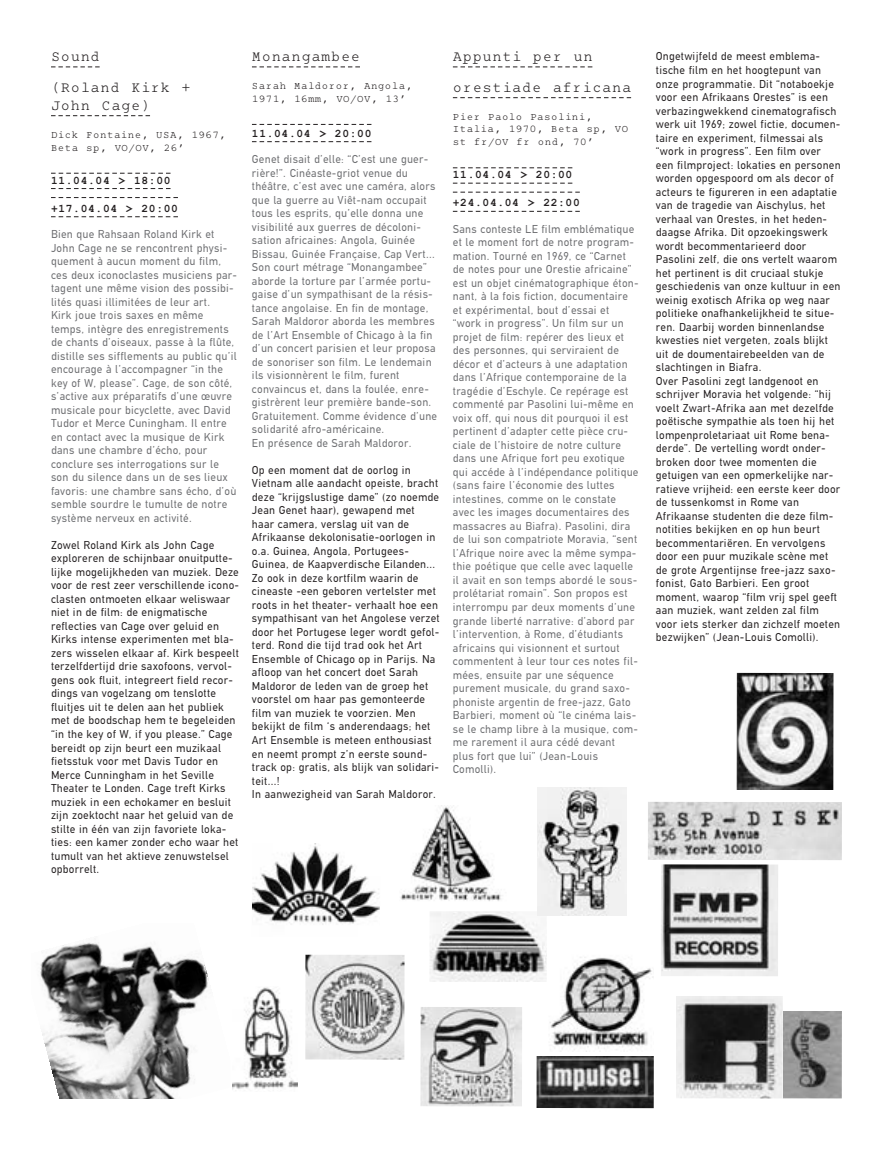
<style>
.page{position:relative;width:893px;height:1149px;background:#fff}
.page>*{position:absolute;margin:0;border:0;box-sizing:border-box;transform-origin:0 0}
.t1{font:15px/30.8px "Courier Twelve";letter-spacing:.06em;color:#231f20}
.t2{font:300 11.25px/13.5px "WAC Mittleschrift";letter-spacing:.045em;color:#231f20}
.t3{font:300 11.25px/13.5px "WAC Mittleschrift";letter-spacing:.045em;color:#6c6d70}
.t4{font:700 11.25px "Courier LD";letter-spacing:.06em;color:#231f20}
.t5{font:10.5px/12.8px "Courier Twelve";letter-spacing:.06em;color:#231f20}
</style>
<div class="page">
<svg style="left:453px;top:66px;width:139px;height:1px"></svg>
<svg style="left:453px;top:97px;width:178px;height:1px"></svg>
<svg style="left:453px;top:167px;width:119px;height:1px"></svg>
<svg style="left:453px;top:183px;width:119px;height:1px"></svg>
<svg style="left:453px;top:192px;width:127px;height:1px"></svg>
<svg style="left:453px;top:211px;width:127px;height:1px"></svg>
<svg style="left:252px;top:66px;width:108px;height:1px"></svg>
<svg style="left:252px;top:124px;width:119px;height:1px"></svg>
<svg style="left:252px;top:141px;width:119px;height:1px"></svg>
<svg style="left:51px;top:66px;width:49px;height:1px"></svg>
<svg style="left:51px;top:115px;width:99px;height:1px"></svg>
<svg style="left:51px;top:173px;width:120px;height:1px"></svg>
<img style="left:40px;top:942px;width:169px;height:156px">
<img style="left:252px;top:843px;width:128px;height:82px">
<img style="left:232px;top:987px;width:66px;height:103px">
<img style="left:648px;top:802px;width:194px;height:57px">
<img style="left:661px;top:864px;width:117px;height:111px">
<img style="left:677px;top:996px;width:106px;height:102px">
<img style="left:537px;top:1056px;width:117px;height:51px">
<img style="left:549px;top:957px;width:105px;height:93px">
<img style="left:784px;top:1011px;width:58px;height:87px">
<img style="left:430px;top:911px;width:117px;height:70px">
<img style="left:305px;top:954px;width:99px;height:105px">
<img style="left:420px;top:1007px;width:102px;height:98px">
<img style="left:737px;top:672px;width:96px;height:117px">
<img style="left:400px;top:805px;width:101px;height:96px">
<img style="left:537px;top:787px;width:89px;height:128px">
<svg style="left:51px;top:188px;width:125px;height:30px"></svg>
<h1 class="t1" style="left:51px;top:40px;width:141px">Sound<br>(Roland Kirk +</h1>
<h1 class="t1" style="left:51px;top:89px;width:101px">John Cage)</h1>
<p class="t5" style="left:51px;top:128px;width:176px">Dick Fontaine, USA, 1967,<br>Beta sp, VO/OV, 26’</p>
<p class="t4" style="left:51px;top:176px;width:121px">11.04.04 &gt; 18:00</p>
<p class="t4" style="left:51px;top:205px;width:128px">+17.04.04 &gt; 20:00</p>
<p class="t3" style="left:51px;top:227px;width:187px">Bien que Rahsaan Roland Kirk et John Cage ne se rencontrent physi&shy;quement à aucun moment du film, ces deux iconoclastes musiciens par&shy;tagent une même vision des possibi&shy;lités quasi illimitées de leur art.<br>Kirk joue trois saxes en même temps, intègre des enregistrements de chants d’oiseaux, passe à la flûte, distille ses sifflements au public qu’il encourage à l’accompagner “in the key of W, please”. Cage, de son côté, s’active aux préparatifs d’une œuvre musicale pour bicyclette, avec David Tudor et Merce Cuningham. Il entre en contact avec la musique de Kirk dans une chambre d’écho, pour conclure ses interrogations sur le son du silence dans un de ses lieux favoris: une chambre sans écho, d’où semble sourdre le tumulte de notre système nerveux en activité.</p>
<p class="t2" style="left:51px;top:538px;width:189px">Zowel Roland Kirk als John Cage exploreren de schijnbaar onuitputte&shy;lijke mogelijkheden van muziek. Deze voor de rest zeer verschillende icono&shy;clasten ontmoeten elkaar weliswaar niet in de film: de enigmatische reflecties van Cage over geluid en Kirks intense experimenten met bla&shy;zers wisselen elkaar af. Kirk bespeelt terzelfdertijd drie saxofoons, vervol&shy;gens ook fluit, integreert field recor&shy;dings van vogelzang om tenslotte fluitjes uit te delen aan het publiek met de boodschap hem te begeleiden “in the key of W, if you please.” Cage bereidt op zijn beurt een muzikaal fietsstuk voor met Davis Tudor en Merce Cunningham in het Seville Theater te Londen. Cage treft Kirks muziek in een echokamer en besluit zijn zoektocht naar het geluid van de stilte in één van zijn favoriete loka&shy;ties: een kamer zonder echo waar het tumult van het aktieve zenuwstelsel opborrelt.</p>
<h1 class="t1" style="left:252px;top:40px;width:110px">Monangambee</h1>
<p class="t5" style="left:252px;top:79px;width:162px">Sarah Maldoror, Angola,<br>1971, 16mm, VO/OV, 13’</p>
<p class="t4" style="left:252px;top:130px;width:121px">11.04.04 &gt; 20:00</p>
<p class="t3" style="left:252px;top:152px;width:186px">Genet disait d’elle: “C’est une guer&shy;rière!”. Cinéaste-griot venue du théâtre, c’est avec une caméra, alors que la guerre au Viêt-nam occupait tous les esprits, qu’elle donna une visibilité aux guerres de décoloni&shy;sation africaines: Angola, Guinée Bissau, Guinée Française, Cap Vert...<br>Son court métrage “Monangambee” aborde la torture par l’armée portu&shy;gaise d’un sympathisant de la résis&shy;tance angolaise. En fin de montage, Sarah Maldoror aborda les membres de l’Art Ensemble of Chicago à la fin d’un concert parisien et leur proposa de sonoriser son film. Le lendemain ils visionnèrent le film, furent convaincus et, dans la foulée, enre&shy;gistrèrent leur première bande-son.<br>Gratuitement. Comme évidence d’une solidarité afro-américaine.<br>En présence de Sarah Maldoror.</p>
<p class="t2" style="left:252px;top:463px;width:189px">Op een moment dat de oorlog in Vietnam alle aandacht opeiste, bracht deze “krijgslustige dame” (zo noemde Jean Genet haar), gewapend met<br>haar camera, verslag uit van de Afrikaanse dekolonisatie-oorlogen in o.a. Guinea, Angola, Portugees-Guinea, de Kaapverdische Eilanden...<br>Zo ook in deze kortfilm waarin de cineaste -een geboren vertelster met roots in het theater- verhaalt hoe een sympathisant van het Angolese verzet door het Portugese leger wordt gefol&shy;terd. Rond die tijd trad ook het Art Ensemble of Chicago op in Parijs. Na afloop van het concert doet Sarah Maldoror de leden van de groep het voorstel om haar pas gemonteerde film van muziek te voorzien. Men bekijkt de film ‘s anderendaags; het Art Ensemble is meteen enthousiast en neemt prompt z’n eerste sound&shy;track op: gratis, als blijk van solidari&shy;teit...!<br>In aanwezigheid van Sarah Maldoror.</p>
<h1 class="t1" style="left:453px;top:40px;width:180px">Appunti per un orestiade africana</h1>
<p class="t5" style="left:453px;top:110px;width:177px">Pier Paolo Pasolini,<br>Italia, 1970, Beta sp, VO st fr/OV fr ond, 70’</p>
<p class="t4" style="left:453px;top:171px;width:121px">11.04.04 &gt; 20:00</p>
<p class="t4" style="left:453px;top:199px;width:128px">+24.04.04 &gt; 22:00</p>
<p class="t3" style="left:453px;top:222px;width:187px">Sans conteste LE film emblématique et le moment fort de notre program&shy;mation. Tourné en 1969, ce “Carnet de notes pour une Orestie africaine” est un objet cinématographique éton&shy;nant, à la fois fiction, documentaire et expérimental, bout d’essai et “work in progress”. Un film sur un projet de film: repérer des lieux et des personnes, qui serviraient de décor et d’acteurs à une adaptation dans l’Afrique contemporaine de la tragédie d’Eschyle. Ce repérage est commenté par Pasolini lui-même en voix off, qui nous dit pourquoi il est pertinent d’adapter cette pièce cru&shy;ciale de l’histoire de notre culture dans une Afrique fort peu exotique qui accéde à l’indépendance politique (sans faire l’économie des luttes intestines, comme on le constate avec les images documentaires des massacres au Biafra). Pasolini, dira de lui son compatriote Moravia, “sent l’Afrique noire avec la même sympa&shy;thie poétique que celle avec laquelle il avait en son temps abordé le sous&shy;prolétariat romain”. Son propos est interrompu par deux moments d’une grande liberté narrative: d’abord par l’intervention, à Rome, d’étudiants africains qui visionnent et surtout commentent à leur tour ces notes fil&shy;mées, ensuite par une séquence purement musicale, du grand saxo&shy;phoniste argentin de free-jazz, Gato Barbieri, moment où “le cinéma lais&shy;se le champ libre à la musique, com&shy;me rarement il aura cédé devant<br>plus fort que lui” (Jean-Louis Comolli).</p>
<p class="t2" style="left:656px;top:50px;width:186px">Ongetwijfeld de meest emblema&shy;tische film en het hoogtepunt van onze programmatie. Dit “notaboekje voor een Afrikaans Orestes” is een verbazingwekkend cinematografisch werk uit 1969; zowel fictie, documen&shy;taire en experiment, filmessai als “work in progress”. Een film over een filmproject: lokaties en personen worden opgespoord om als decor of acteurs te figureren in een adaptatie van de tragedie van Aischylus, het verhaal van Orestes, in het heden&shy;daagse Afrika. Dit opzoekingswerk wordt becommentarieerd door Pasolini zelf, die ons vertelt waarom het pertinent is dit cruciaal stukje geschiedenis van onze kultuur in een weinig exotisch Afrika op weg naar politieke onafhankelijkheid te situe&shy;ren. Daarbij worden binnenlandse kwesties niet vergeten, zoals blijkt uit de doumentairebeelden van de slachtingen in Biafra.<br>Over Pasolini zegt landgenoot en schrijver Moravia het volgende: “hij voelt Zwart-Afrika aan met dezelfde poëtische sympathie als toen hij het lompenproletariaat uit Rome bena&shy;derde”. De vertelling wordt onder&shy;broken door twee momenten die getuigen van een opmerkelijke nar&shy;ratieve vrijheid: een eerste keer door de tussenkomst in Rome van Afrikaanse studenten die deze film&shy;notities bekijken en op hun beurt becommentariëren. En vervolgens door een puur muzikale scène met de grote Argentijnse free-jazz saxo&shy;fonist, Gato Barbieri. Een groot moment, waarop “film vrij spel geeft aan muziek, want zelden zal film voor iets sterker dan zichzelf moeten bezwijken” (Jean-Louis Comolli).</p>
</div>
